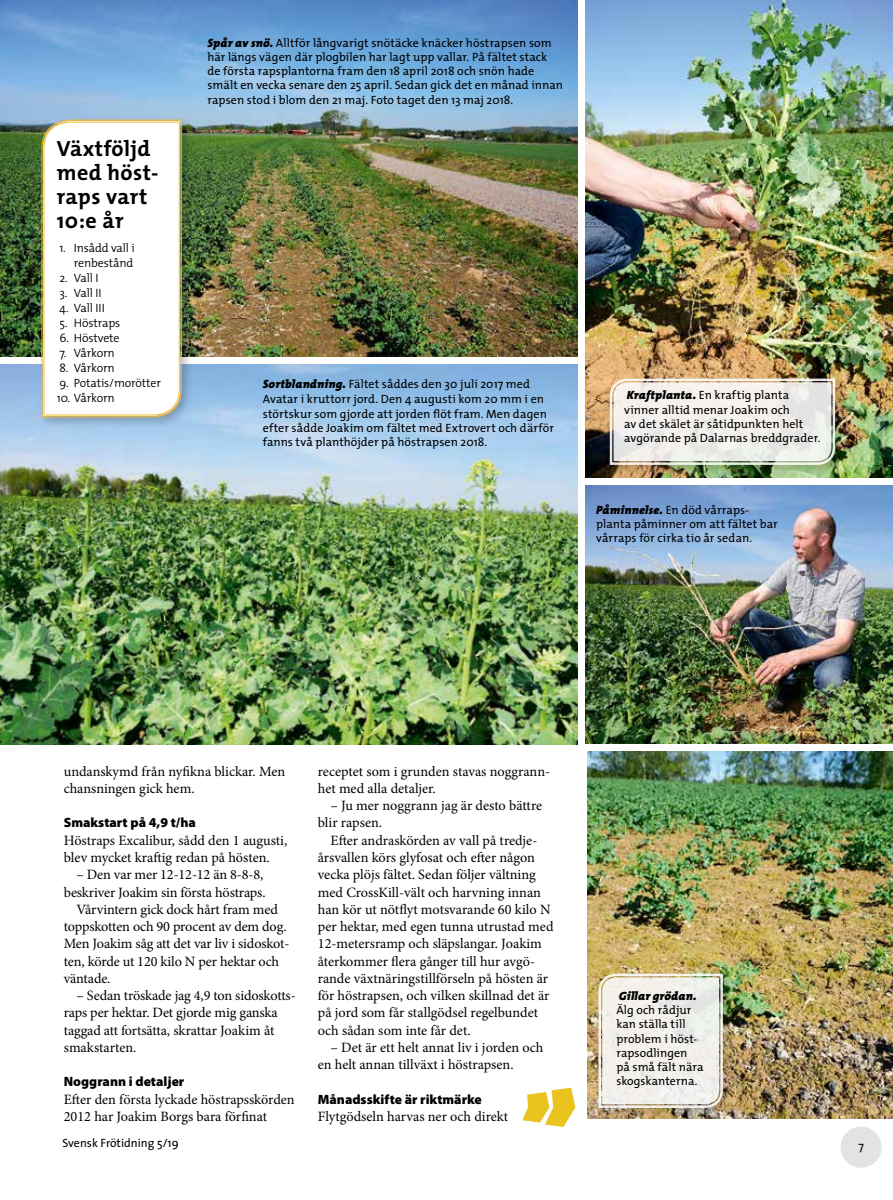
<style>
.page{position:relative;width:893px;height:1200px;background:#fff}
.page>*{position:absolute;margin:0;border:0;box-sizing:border-box;transform-origin:0 0}
.t1{font:italic 900 96px "Gingar";color:#e9c31e}
.t2{font:700 22.05px/23.7px "The Mix";letter-spacing:.02em;color:#000}
.t3{font:14.25px/17.2px "Minion Pro";letter-spacing:-.005em;color:#000}
.t4{font:900 13.5px "Myriad Pro";color:#000}
.t5{font:12px/14.2px "The Mix";letter-spacing:.005em;color:#000}
.t6{font:300 12px/15px "The Mix";letter-spacing:-.01em;color:#000;text-align:right}
.t7{font:12px "The Sans";color:#000}
.t8{font:italic 900 12px "The Mix";letter-spacing:.015em;color:#000}
.s1{font-weight:900;font-style:italic}
</style>
<div class="page">
<div style="left:840px;top:1126px;width:42px;height:41px;background:#e2e3e4;border-radius:50%"></div>
<img style="left:0;top:0;width:577px;height:356px">
<img style="left:586px;top:0;width:307px;height:477px">
<img style="left:0;top:364px;width:577px;height:380px">
<img style="left:586px;top:485px;width:307px;height:257px">
<img style="left:587px;top:751px;width:306px;height:367px">
<div style="left:38px;top:116px;width:156px;height:313px;background:#000;opacity:.23"></div>
<svg style="left:41px;top:119px;width:141px;height:299px"></svg>
<div style="left:594px;top:969px;width:141px;height:150px;background:#000;opacity:.2"></div>
<svg style="left:597px;top:972px;width:127px;height:136px;background:#eae8e0"></svg>
<div style="left:606px;top:374px;width:242px;height:103px;background:#000;opacity:.2"></div>
<svg style="left:608px;top:377px;width:228px;height:89px;background:#e7e4dd"></svg>
<h2 class="t2" style="left:57px;top:136px;width:103px">Växtföljd med höst&shy;raps vart<br>10:e år</h2>
<p class="t6" style="left:59px;top:240px;width:77px">1. Insådd vall i renbestånd</p>
<p class="t6" style="left:59px;top:270px;width:41px">2. Vall I</p>
<p class="t6" style="left:59px;top:285px;width:44px">3. Vall II</p>
<p class="t6" style="left:59px;top:300px;width:47px">4. Vall III</p>
<p class="t6" style="left:59px;top:315px;width:62px">5. Höstraps</p>
<p class="t6" style="left:59px;top:330px;width:62px">6. Höstvete</p>
<p class="t6" style="left:59px;top:345px;width:57px">7. Vårkorn</p>
<p class="t6" style="left:59px;top:360px;width:57px">8. Vårkorn</p>
<p class="t6" style="left:59px;top:375px;width:103px">9. Potatis/morötter</p>
<p class="t6" style="left:57px;top:390px;width:60px">10. Vårkorn</p>
<p class="t5" style="left:207px;top:35px;width:357px"><span class="s1">Spår av snö.</span> Alltför långvarigt snötäcke knäcker höstrapsen som här längs vägen där plogbilen har lagt upp vallar. På fältet stack de första rapsplantorna fram den 18 april 2018 och snön hade smält en vecka senare den 25 april. Sedan gick det en månad innan rapsen stod i blom den 21 maj. Foto taget den 13 maj 2018.</p>
<p class="t5" style="left:263px;top:377px;width:293px"><span class="s1">Sortblandning.</span> Fältet såddes den 30 juli 2017 med Avatar i kruttorr jord. Den 4 augusti kom 20 mm i en störtskur som gjorde att jorden flöt fram. Men dagen efter sådde Joakim om fältet med Extrovert och därför fanns två planthöjder på höstrapsen 2018.</p>
<p class="t5" style="left:624px;top:388px;width:198px"><span class="s1">Kraftplanta.</span> En kraftig planta vinner alltid menar Joakim och<br>av det skälet är såtidpunkten helt avgörande på Dalarnas breddgrader.</p>
<p class="t5" style="left:596px;top:502px;width:183px"><span class="s1">Påminnelse.</span> En död vårraps&shy;planta påminner om att fältet bar vårraps för cirka tio år sedan.</p>
<p class="t3" style="left:64px;top:762px;width:223px">undanskymd från nyfikna blickar. Men chansningen gick hem.</p>
<p class="t4" style="left:64px;top:813px;width:134px">Smakstart på 4,9 t/ha</p>
<p class="t3" style="left:64px;top:831px;width:225px">Höstraps Excalibur, sådd den 1 augusti, blev mycket kraftig redan på hösten.</p>
<p class="t3" style="left:77px;top:865px;width:188px">– Den var mer 12-12-12 än 8-8-8,</p>
<p class="t3" style="left:64px;top:883px;width:203px">beskriver Joakim sin första höstraps.</p>
<p class="t3" style="left:77px;top:900px;width:203px">Vårvintern gick dock hårt fram med</p>
<p class="t3" style="left:64px;top:917px;width:224px">toppskotten och 90 procent av dem dog.</p>
<p class="t3" style="left:64px;top:934px;width:227px">Men Joakim såg att det var liv i sidoskot-</p>
<p class="t3" style="left:64px;top:952px;width:217px">ten, körde ut 120 kilo N per hektar och</p>
<p class="t3" style="left:64px;top:969px;width:48px">väntade.</p>
<p class="t3" style="left:64px;top:986px;width:233px;text-indent:13px">– Sedan tröskade jag 4,9 ton sidoskotts&shy;raps per hektar. Det gjorde mig ganska taggad att fortsätta, skrattar Joakim åt smakstarten.</p>
<p class="t4" style="left:64px;top:1072px;width:122px">Noggrann i detaljer</p>
<p class="t3" style="left:64px;top:1090px;width:232px">Efter den första lyckade höstrapsskörden<br>2012 har Joakim Borgs bara förfinat</p>
<p class="t7" style="left:63px;top:1132px;width:118px">Svensk Frötidning 5/19</p>
<p class="t3" style="left:318px;top:762px;width:234px">receptet som i grunden stavas noggrann&shy;het med alla detaljer.</p>
<p class="t3" style="left:318px;top:796px;width:226px;text-indent:13px">– Ju mer noggrann jag är desto bättre blir rapsen.</p>
<p class="t3" style="left:318px;top:831px;width:237px;text-indent:13px">Efter andraskörden av vall på tredje&shy;årsvallen körs glyfosat och efter någon vecka plöjs fältet. Sedan följer vältning med CrossKill-vält och harvning innan han kör ut nötflyt motsvarande 60 kilo N per hektar, med egen tunna utrustad med 12-metersramp och släpslangar. Joakim återkommer flera gånger till hur avgö&shy;rande växtnäringstillförseln på hösten är för höstrapsen, och vilken skillnad det är på jord som får stallgödsel regelbundet och sådan som inte får det.</p>
<p class="t3" style="left:318px;top:1038px;width:227px;text-indent:13px">– Det är ett helt annat liv i jorden och en helt annan tillväxt i höstrapsen.</p>
<p class="t4" style="left:318px;top:1089px;width:165px">Månadsskifte är riktmärke</p>
<p class="t3" style="left:318px;top:1107px;width:192px">Flytgödseln harvas ner och direkt</p>
<h1 class="t1" style="left:520px;top:1050px;width:59px">»</h1>
<p class="t8" style="left:619px;top:985px;width:79px">Gillar grödan.</p>
<p class="t5" style="left:616px;top:1002px;width:89px">Älg och rådjur kan ställa till problem i höst&shy;rapsodlingen på små fält nära skogskanterna.</p>
<p class="t7" style="left:859px;top:1135px;width:7px">7</p>
</div>
